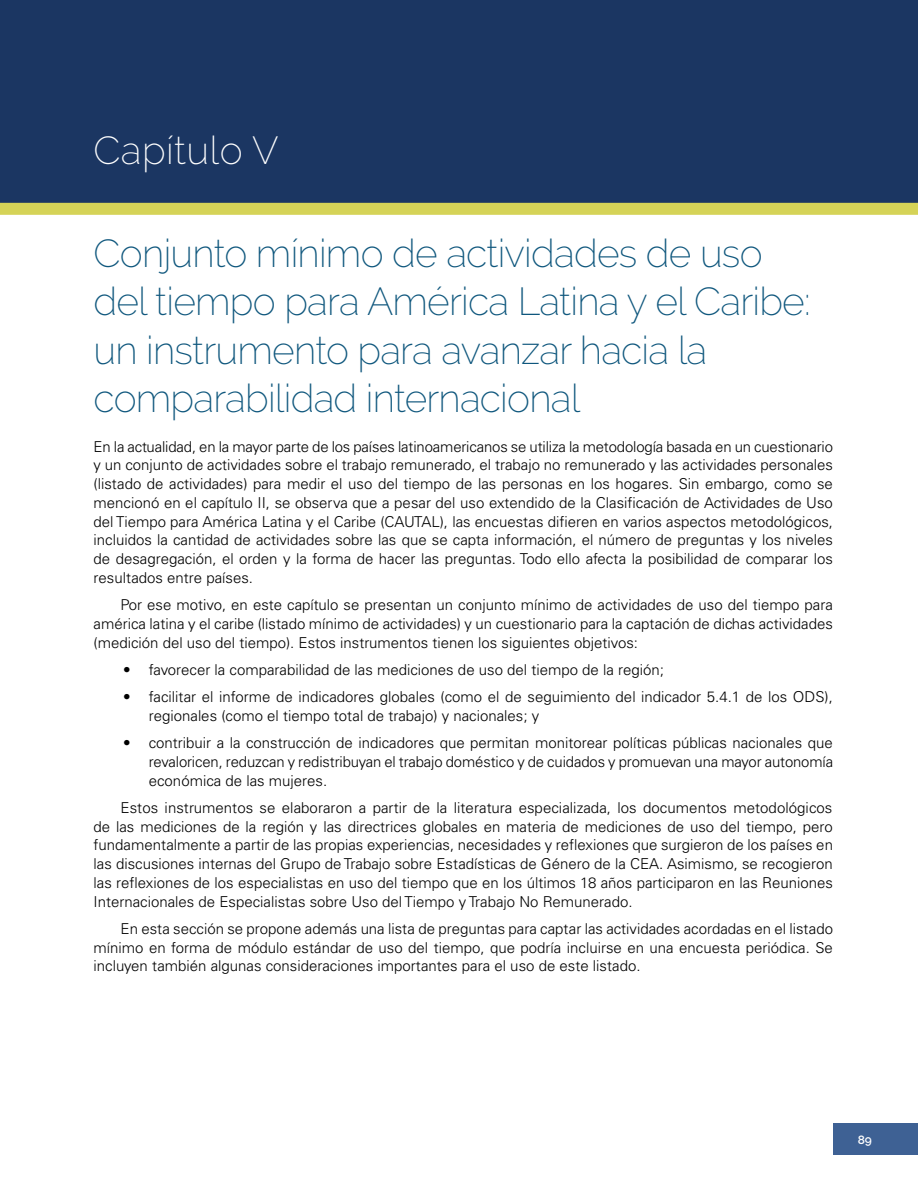
<style>
.page{position:relative;width:918px;height:1188px;background:#fff}
.page>*{position:absolute;margin:0;border:0;box-sizing:border-box;transform-origin:0 0}
.t1{font:200 39px/48px "Raleway";letter-spacing:-.02em;color:#0f577d}
.t2{font:200 39px "Raleway";letter-spacing:.01em;color:#fff}
.t3{font:300 15px/18.8px "Univers LT Std";color:#000;text-align:justify}
.t4{font:600 12px "Raleway";color:#fff}
</style>
<div class="page">
<div style="left:833px;top:1123px;width:85px;height:32px;background:#3e6194"></div>
<div style="left:0;top:0;width:918px;height:209px;background:#1b3662"></div>
<div style="left:0;top:203px;width:918px;height:12px;background:#d5d357"></div>
<h1 class="t2" style="left:94px;top:128px;width:187px">Capítulo V</h1>
<h1 class="t1" style="left:94px;top:230px;width:719px">Conjunto mínimo de actividades de uso del tiempo para América Latina y el Caribe: un instrumento para avanzar hacia la comparabilidad internacional</h1>
<p class="t3" style="left:94px;top:437px;width:741px">En la actualidad, en la mayor parte de los países latinoamericanos se utiliza la metodología basada en un cuestionario y un conjunto de actividades sobre el trabajo remunerado, el trabajo no remunerado y las actividades personales (listado de actividades) para medir el uso del tiempo de las personas en los hogares. Sin embargo, como se mencionó en el capítulo II, se observa que a pesar del uso extendido de la Clasificación de Actividades de Uso del Tiempo para América Latina y el Caribe (CAUTAL), las encuestas difieren en varios aspectos metodológicos, incluidos la cantidad de actividades sobre las que se capta información, el número de preguntas y los niveles de desagregación, el orden y la forma de hacer las preguntas. Todo ello afecta la posibilidad de comparar los resultados entre países.</p>
<p class="t3" style="left:94px;top:595px;width:741px;text-indent:27px">Por ese motivo, en este capítulo se presentan un conjunto mínimo de actividades de uso del tiempo para américa latina y el caribe (listado mínimo de actividades) y un cuestionario para la captación de dichas actividades (medición del uso del tiempo). Estos instrumentos tienen los siguientes objetivos:</p>
<p class="t3" style="left:123px;top:660px;width:542px">• favorecer la comparabilidad de las mediciones de uso del tiempo de la región;</p>
<p class="t3" style="left:149px;top:687px;width:686px;text-indent:-26px">• facilitar el informe de indicadores globales (como el de seguimiento del indicador 5.4.1 de los ODS), regionales (como el tiempo total de trabajo) y nacionales; y</p>
<p class="t3" style="left:149px;top:733px;width:686px;text-indent:-26px">• contribuir a la construcción de indicadores que permitan monitorear políticas públicas nacionales que revaloricen, reduzcan y redistribuyan el trabajo doméstico y de cuidados y promuevan una mayor autonomía económica de las mujeres.</p>
<p class="t3" style="left:94px;top:798px;width:741px;text-indent:27px">Estos instrumentos se elaboraron a partir de la literatura especializada, los documentos metodológicos de las mediciones de la región y las directrices globales en materia de mediciones de uso del tiempo, pero fundamentalmente a partir de las propias experiencias, necesidades y reflexiones que surgieron de los países en las discusiones internas del Grupo de Trabajo sobre Estadísticas de Género de la CEA. Asimismo, se recogieron las reflexiones de los especialistas en uso del tiempo que en los últimos 18 años participaron en las Reuniones Internacionales de Especialistas sobre Uso del Tiempo y Trabajo No Remunerado.</p>
<p class="t3" style="left:94px;top:919px;width:741px;text-indent:27px">En esta sección se propone además una lista de preguntas para captar las actividades acordadas en el listado mínimo en forma de módulo estándar de uso del tiempo, que podría incluirse en una encuesta periódica. Se incluyen también algunas consideraciones importantes para el uso de este listado.</p>
<p class="t4" style="left:858px;top:1132px;width:16px">89</p>
</div>
